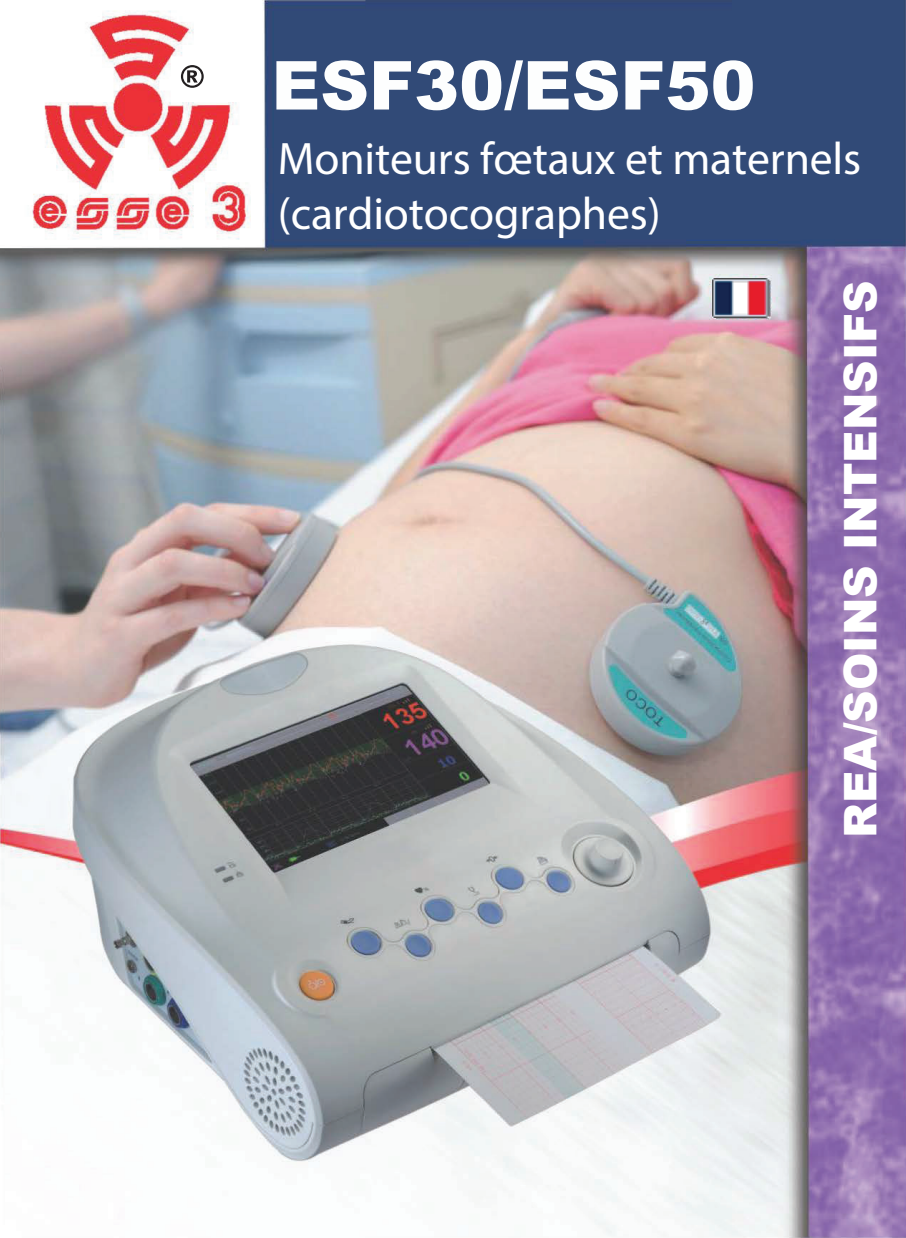
<style>
.page{position:relative;width:906px;height:1238px;background:#fff}
.page>*{position:absolute;margin:0;border:0;box-sizing:border-box;transform-origin:0 0}
.t1{font:900 67.5px "Arial";color:#fdfefe}
.t2{font:45.6px/54.8px "Myriad Pro";letter-spacing:-.005em;color:#fff}
.t3{font:900 45px "Arial";color:#fff}
</style>
<div class="page">
<img style="left:0;top:0;width:906px;height:1237px">
<svg style="left:181px;top:65px;width:23px;height:23px"></svg>
<img style="left:712px;top:278px;width:56px;height:39px">
<h1 class="t1" style="left:271px;top:36px;width:485px">ESF30/ESF50</h1>
<p class="t2" style="left:278px;top:131px;width:585px">Moniteurs fœtaux et maternels (cardiotocographes)</p>
<p class="t3" style="left:827px;top:838px;width:559px;rotate:-90deg">REA/SOINS INTENSIFS</p>
</div>
